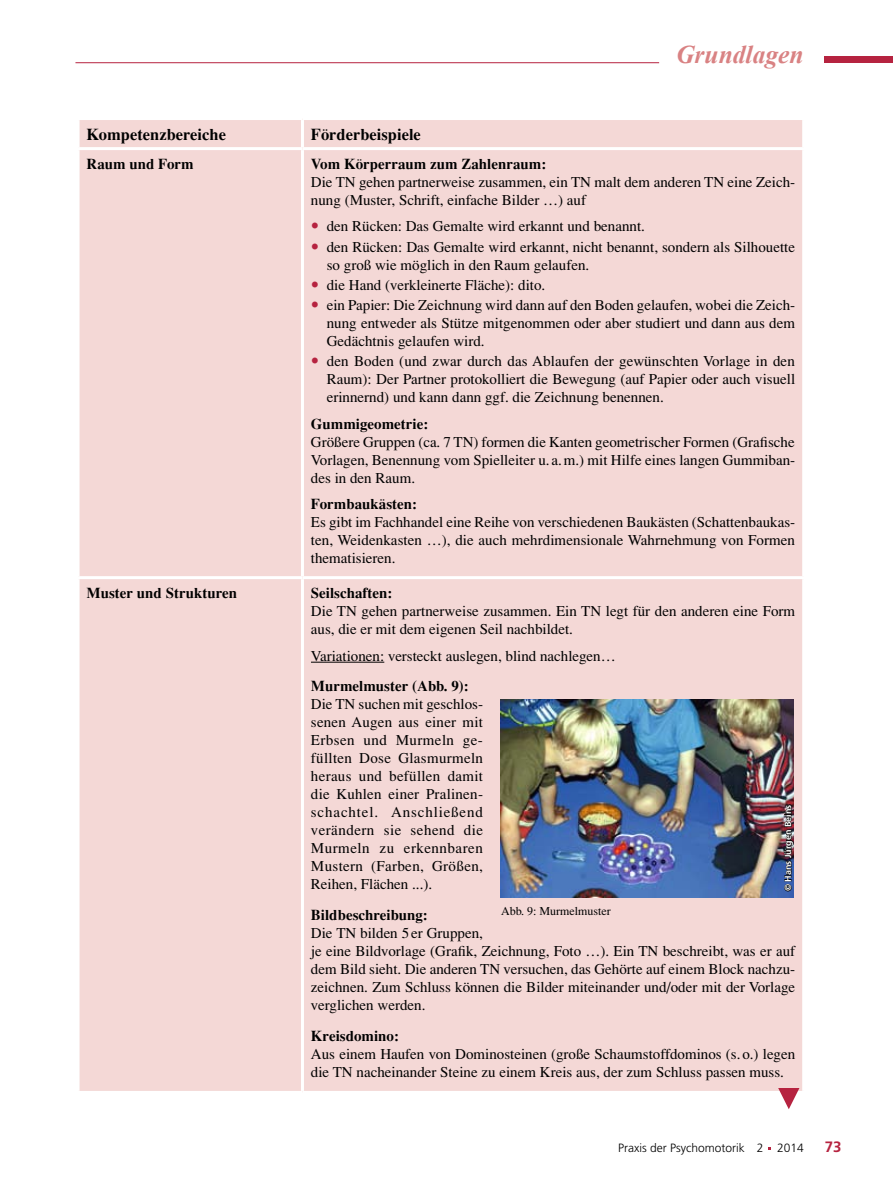
<style>
.page{position:relative;width:893px;height:1191px;background:#fff}
.page>*{position:absolute;margin:0;border:0;box-sizing:border-box;transform-origin:0 0}
.t1{font:italic 700 25.5px "Times New Roman";color:#d98283}
.t2{font:700 16.5px "Times";color:#000}
.t3{font:15px/18px "Times";color:#000}
.t4{font:700 15px "Times";color:#000}
.t5{font:700 15px "Frutiger";color:#b62340}
.t6{font:300 12px "Frutiger";color:#000}
.t7{font:12px "Times";color:#000}
.t8{font:700 9px "Frutiger";color:#fff}
</style>
<div class="page">
<hr style="left:75px;top:62px;width:584px;height:1px;background:#b62340">
<div style="left:825px;top:57px;width:68px;height:6px;background:#b62340"></div>
<div style="left:80px;top:120px;width:722px;height:971px;background:#f4d8d6"></div>
<hr style="left:301px;top:120px;width:3px;height:27px;background:#fff">
<hr style="left:77px;top:147px;width:225px;height:3px;background:#fff">
<hr style="left:302px;top:147px;width:503px;height:3px;background:#fff">
<hr style="left:301px;top:150px;width:3px;height:426px;background:#fff">
<hr style="left:77px;top:576px;width:225px;height:3px;background:#fff">
<hr style="left:302px;top:576px;width:503px;height:3px;background:#fff">
<hr style="left:301px;top:579px;width:3px;height:512px;background:#fff">
<hr style="left:311px;top:662px;width:73px;height:1px;background:#000">
<img style="left:500px;top:699px;width:294px;height:198px">
<svg style="left:784px;top:804px;width:10px;height:87px"></svg>
<svg style="left:778px;top:1088px;width:21px;height:21px"></svg>
<svg style="left:312px;top:223px;width:6px;height:6px"></svg>
<svg style="left:312px;top:243px;width:6px;height:6px"></svg>
<svg style="left:312px;top:281px;width:6px;height:6px"></svg>
<svg style="left:312px;top:301px;width:6px;height:6px"></svg>
<svg style="left:312px;top:358px;width:6px;height:5px"></svg>
<h1 class="t1" style="left:676px;top:40px;width:129px">Grundlagen</h1>
<p class="t2" style="left:87px;top:124px;width:141px">Kompetenzbereiche</p>
<p class="t2" style="left:311px;top:124px;width:111px">Förderbeispiele</p>
<p class="t4" style="left:87px;top:154px;width:109px">Raum und Form</p>
<p class="t4" style="left:311px;top:154px;width:237px">Vom Körperraum zum Zahlenraum:</p>
<p class="t3" style="left:311px;top:173px;width:486px">Die TN gehen partnerweise zusammen, ein TN malt dem anderen TN eine Zeich&shy;nung (Muster, Schrift, einfache Bilder …) auf</p>
<p class="t3" style="left:327px;top:216px;width:470px;line-height:20.1px">den Rücken: Das Gemalte wird erkannt und benannt.<br>den Rücken: Das Gemalte wird erkannt, nicht benannt, sondern als Silhouette</p>
<p class="t3" style="left:327px;top:254px;width:470px;line-height:20.1px">so groß wie möglich in den Raum gelaufen.<br>die Hand (verkleinerte Fläche): dito.<br>ein Papier: Die Zeichnung wird dann auf den Boden gelaufen, wobei die Zeich-</p>
<p class="t3" style="left:327px;top:314px;width:470px">nung entweder als Stütze mitgenommen oder aber studiert und dann aus dem<br>Gedächtnis gelaufen wird.</p>
<p class="t3" style="left:327px;top:352px;width:470px;text-align:justify">den Boden (und zwar durch das Ablaufen der gewünschten Vorlage in den Raum): Der Partner protokolliert die Bewegung (auf Papier oder auch visuell erinnernd) und kann dann ggf. die Zeichnung benennen.</p>
<p class="t4" style="left:311px;top:414px;width:119px">Gummigeometrie:</p>
<p class="t3" style="left:311px;top:432px;width:486px;text-align:justify">Größere Gruppen (ca. 7 TN) formen die Kanten geometrischer Formen (Grafische Vorlagen, Benennung vom Spielleiter u. a.m.) mit Hilfe eines langen Gummiban&shy;des in den Raum.</p>
<p class="t4" style="left:311px;top:494px;width:108px">Formbaukästen:</p>
<p class="t3" style="left:311px;top:513px;width:486px;text-align:justify">Es gibt im Fachhandel eine Reihe von verschiedenen Baukästen (Schattenbaukas&shy;ten, Weidenkasten …), die auch mehrdimensionale Wahrnehmung von Formen thematisieren.</p>
<p class="t4" style="left:87px;top:583px;width:152px">Muster und Strukturen</p>
<p class="t4" style="left:311px;top:583px;width:83px">Seilschaften:</p>
<p class="t3" style="left:311px;top:602px;width:486px">Die TN gehen partnerweise zusammen. Ein TN legt für den anderen eine Form aus, die er mit dem eigenen Seil nachbildet.</p>
<p class="t3" style="left:311px;top:646px;width:306px">Variationen: versteckt auslegen, blind nachlegen…</p>
<p class="t4" style="left:311px;top:677px;width:159px">Murmelmuster (Abb. 9):</p>
<p class="t3" style="left:311px;top:695px;width:174px;text-align:justify">Die TN suchen mit geschlos&shy;senen Augen aus einer mit Erbsen und Murmeln ge&shy;füllten Dose Glasmurmeln heraus und befüllen damit die Kuhlen einer Pralinen&shy;schachtel. Anschließend verändern sie sehend die Murmeln zu erkennbaren Mustern (Farben, Größen, Reihen, Flächen ...).</p>
<p class="t4" style="left:311px;top:905px;width:118px">Bildbeschreibung:</p>
<p class="t3" style="left:311px;top:924px;width:486px">Die TN bilden 5 er Gruppen,<br>je eine Bildvorlage (Grafik, Zeichnung, Foto …). Ein TN beschreibt, was er auf dem Bild sieht. Die anderen TN versuchen, das Gehörte auf einem Block nachzu&shy;zeichnen. Zum Schluss können die Bilder miteinander und/oder mit der Vorlage verglichen werden.</p>
<p class="t4" style="left:311px;top:1026px;width:90px">Kreisdomino:</p>
<p class="t3" style="left:311px;top:1045px;width:486px">Aus einem Haufen von Dominosteinen (große Schaumstoffdominos (s.o.) legen die TN nacheinander Steine zu einem Kreis aus, der zum Schluss passen muss.</p>
<p class="t8" style="left:783px;top:891px;width:88px;rotate:-90deg">© Hans Jürgen Beins</p>
<p class="t7" style="left:501px;top:904px;width:111px">Abb. 9: Murmelmuster</p>
<p class="t6" style="left:618px;top:1141px;width:187px">Praxis der Psychomotorik 2 2014</p>
<p class="t5" style="left:825px;top:1138px;width:18px">73</p>
</div>
